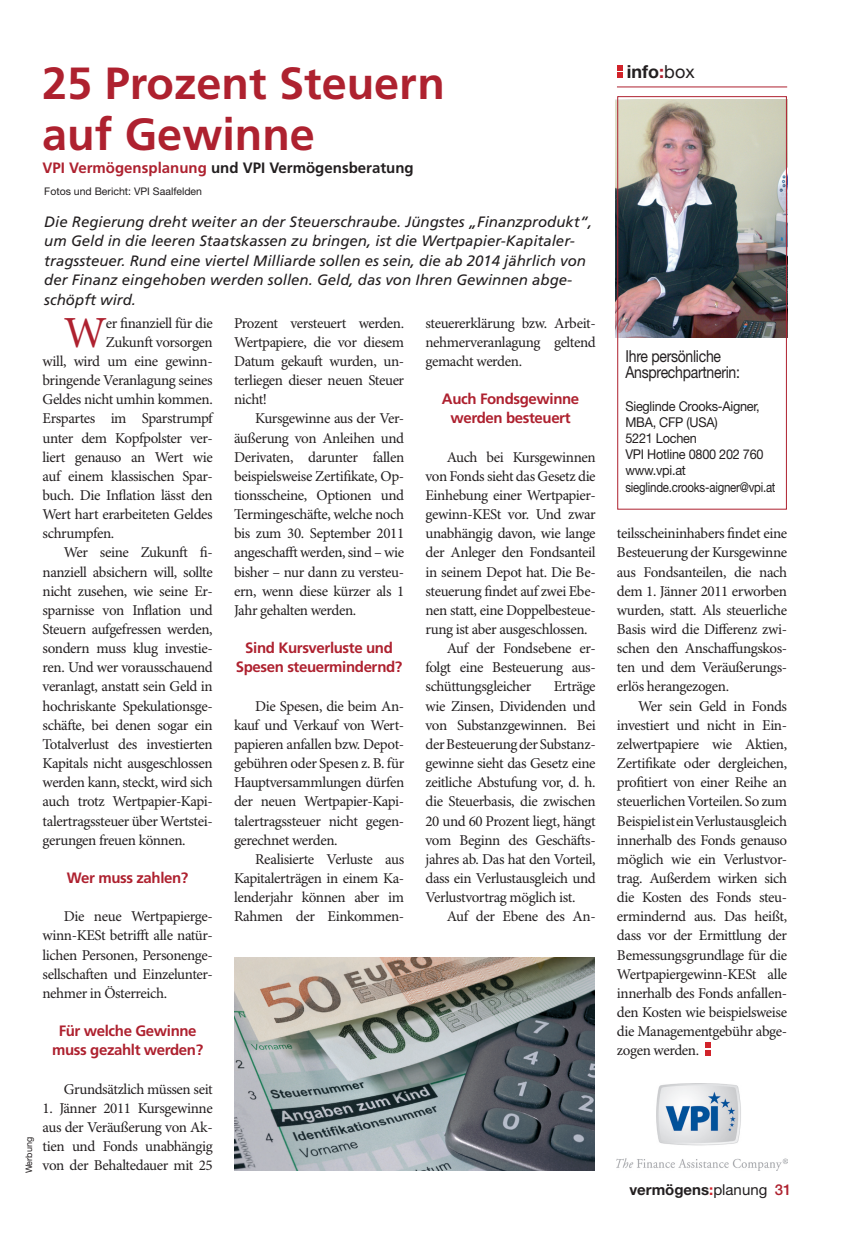
<style>
.page{position:relative;width:851px;height:1234px;background:#fff}
.page>*{position:absolute;margin:0;border:0;box-sizing:border-box;transform-origin:0 0}
.t1{font:700 45px/51px "Frutiger";color:#ae212f}
.t2{font:44.4px "Minion Pro";color:#ae212f}
.t3{font:700 18px "Helvetica Neue";color:#231f20}
.t4{font:16.5px/16.2px "Helvetica Neue";letter-spacing:-.02em;color:#231f20;scale:.85 1}
.t5{font:15px/19.2px "Minion Pro";letter-spacing:-.025em;color:#231f20;text-align:justify}
.t6{font:italic 15px/19.5px "Frutiger";color:#231f20}
.t7{font:700 15px/19.2px "Frutiger";letter-spacing:-.025em;color:#ae212f;text-align:center}
.t8{font:700 15px "Frutiger";color:#231f20}
.t9{font:700 15px "Helvetica Neue";color:#231f20}
.t10{font:13.5px/16.2px "Helvetica Neue";letter-spacing:-.02em;color:#231f20;scale:.94 1}
.t11{font:10.5px "Helvetica Neue";color:#231f20}
.t12{font:9px "Helvetica Neue";color:#231f20}
.s1{color:#ae212f}
.s2{font-weight:400}
.s3{color:#d1232a}
.s4{font-weight:500;color:#ae212f}
</style>
<div class="page">
<img style="left:617px;top:1083px;width:170px;height:86px">
<img style="left:615px;top:99px;width:172px;height:239px">
<div style="left:617px;top:96px;width:169px;height:413px;border:1px solid #ae212f"></div>
<hr style="left:617px;top:87px;width:170px;height:1px;background:#ae212f">
<svg style="left:617px;top:65px;width:6px;height:12px"></svg>
<svg style="left:705px;top:1042px;width:5px;height:13px"></svg>
<img style="left:234px;top:957px;width:360px;height:212px">
<p class="t12" style="left:24px;top:1172px;width:38px;rotate:-90deg">Werbung</p>
<h1 class="t1" style="left:42px;top:57px;width:404px">25 Prozent Steuern auf Gewinne</h1>
<p class="t11" style="left:44px;top:184px;width:159px">Fotos und Bericht: VPI Saalfelden</p>
<p class="t8" style="left:43px;top:159px;width:372px"><span class="s1">VPI Vermögensplanung</span> und VPI Vermögensberatung</p>
<p class="t6" style="left:44px;top:212px;width:549px">Die Regierung dreht weiter an der Steuerschraube. Jüngstes „Finanzprodukt“, um Geld in die leeren Staatskassen zu bringen, ist die Wertpapier-Kapitaler&shy;tragssteuer. Rund eine viertel Milliarde sollen es sein, die ab 2014 jährlich von der Finanz eingehoben werden sollen. Geld, das von Ihren Gewinnen abge&shy;schöpft wird.</p>
<h2 class="t2" style="left:64px;top:306px;width:45px">W</h2>
<p class="t5" style="left:106px;top:314px;width:108px">er finanziell für die</p>
<p class="t5" style="left:106px;top:333px;width:108px">Zukunft vorsorgen</p>
<p class="t5" style="left:43px;top:352px;width:172px">will, wird um eine gewinn-</p>
<p class="t5" style="left:43px;top:371px;width:172px">bringende Veranlagung seines</p>
<p class="t5" style="left:43px;top:390px;width:172px">Geldes nicht umhin kommen.</p>
<p class="t5" style="left:43px;top:409px;width:172px">Erspartes im Sparstrumpf</p>
<p class="t5" style="left:43px;top:428px;width:172px">unter dem Kopfpolster ver-</p>
<p class="t5" style="left:43px;top:448px;width:172px">liert genauso an Wert wie</p>
<p class="t5" style="left:43px;top:467px;width:172px">auf einem klassischen Spar-</p>
<p class="t5" style="left:43px;top:486px;width:172px">buch. Die Inflation lässt den</p>
<p class="t5" style="left:43px;top:505px;width:172px">Wert hart erarbeiteten Geldes</p>
<p class="t5" style="left:43px;top:524px;width:73px">schrumpfen.</p>
<p class="t5" style="left:64px;top:543px;width:150px">Wer seine Zukunft fi-</p>
<p class="t5" style="left:43px;top:562px;width:172px">nanziell absichern will, sollte</p>
<p class="t5" style="left:43px;top:581px;width:172px">nicht zusehen, wie seine Er-</p>
<p class="t5" style="left:43px;top:601px;width:172px">sparnisse von Inflation und</p>
<p class="t5" style="left:43px;top:620px;width:172px">Steuern aufgefressen werden,</p>
<p class="t5" style="left:43px;top:639px;width:172px">sondern muss klug investie-</p>
<p class="t5" style="left:43px;top:658px;width:172px">ren. Und wer vorausschauend</p>
<p class="t5" style="left:43px;top:677px;width:172px">veranlagt, anstatt sein Geld in</p>
<p class="t5" style="left:43px;top:696px;width:172px">hochriskante Spekulationsge-</p>
<p class="t5" style="left:43px;top:715px;width:172px">schäfte, bei denen sogar ein</p>
<p class="t5" style="left:43px;top:735px;width:172px">Totalverlust des investierten</p>
<p class="t5" style="left:43px;top:754px;width:172px">Kapitals nicht ausgeschlossen</p>
<p class="t5" style="left:43px;top:773px;width:172px">werden kann, steckt, wird sich</p>
<p class="t5" style="left:43px;top:792px;width:172px">auch trotz Wertpapier-Kapi-</p>
<p class="t5" style="left:43px;top:811px;width:172px">talertragssteuer über Wertstei-</p>
<p class="t5" style="left:43px;top:830px;width:144px">gerungen freuen können.</p>
<p class="t7" style="left:67px;top:867px;width:123px">Wer muss zahlen?</p>
<p class="t5" style="left:43px;top:907px;width:172px;text-indent:21px">Die neue Wertpapierge&shy;winn-KESt betrifft alle natür&shy;lichen Personen, Personenge&shy;sellschaften und Einzelunter&shy;nehmer in Österreich.</p>
<p class="t7" style="left:52px;top:1020px;width:152px">Für welche Gewinne muss gezahlt werden?</p>
<p class="t5" style="left:64px;top:1079px;width:150px">Grundsätzlich müssen seit</p>
<p class="t5" style="left:43px;top:1098px;width:172px">1. Jänner 2011 Kursgewinne aus der Veräußerung von Ak&shy;tien und Fonds unabhängig von der Behaltedauer mit 25</p>
<p class="t5" style="left:234px;top:314px;width:172px">Prozent versteuert werden.<br>Wertpapiere, die vor diesem Datum gekauft wurden, un&shy;terliegen dieser neuen Steuer nicht!</p>
<p class="t5" style="left:234px;top:409px;width:172px;text-indent:21px">Kursgewinne aus der Ver&shy;äußerung von Anleihen und Derivaten, darunter fallen beispielsweise Zertifikate, Op&shy;tionsscheine, Optionen und Termingeschäfte, welche noch bis zum 30. September 2011 angeschafft werden, sind – wie bisher – nur dann zu versteu&shy;ern, wenn diese kürzer als 1<br>Jahr gehalten werden.</p>
<p class="t7" style="left:236px;top:638px;width:168px">Sind Kursverluste und<br>Spesen steuermindernd?</p>
<p class="t5" style="left:234px;top:696px;width:172px;text-indent:21px">Die Spesen, die beim An&shy;kauf und Verkauf von Wert&shy;papieren anfallen bzw. Depot&shy;gebühren oder Spesen z. B. für Hauptversammlungen dürfen der neuen Wertpapier-Kapi&shy;talertragssteuer nicht gegen&shy;gerechnet werden.</p>
<p class="t5" style="left:234px;top:849px;width:172px;text-indent:21px">Realisierte Verluste aus Kapitalerträgen in einem Ka&shy;lenderjahr können aber im Rahmen der Einkommen-</p>
<p class="t5" style="left:425px;top:314px;width:172px">steuererklärung bzw. Arbeit&shy;nehmerveranlagung geltend gemacht werden.</p>
<p class="t7" style="left:442px;top:389px;width:139px">Auch Fondsgewinne werden besteuert</p>
<p class="t5" style="left:446px;top:448px;width:150px">Auch bei Kursgewinnen</p>
<p class="t5" style="left:425px;top:467px;width:172px">von Fonds sieht das Gesetz die</p>
<p class="t5" style="left:425px;top:486px;width:172px">Einhebung einer Wertpapier-</p>
<p class="t5" style="left:425px;top:505px;width:172px">gewinn-KESt vor. Und zwar</p>
<p class="t5" style="left:425px;top:524px;width:172px">unabhängig davon, wie lange</p>
<p class="t5" style="left:425px;top:543px;width:172px">der Anleger den Fondsanteil</p>
<p class="t5" style="left:425px;top:562px;width:172px">in seinem Depot hat. Die Be-</p>
<p class="t5" style="left:425px;top:581px;width:172px">steuerung findet auf zwei Ebe-</p>
<p class="t5" style="left:425px;top:601px;width:172px">nen statt, eine Doppelbesteue-</p>
<p class="t5" style="left:425px;top:620px;width:164px">rung ist aber ausgeschlossen.</p>
<p class="t5" style="left:446px;top:639px;width:150px">Auf der Fondsebene er-</p>
<p class="t5" style="left:425px;top:658px;width:172px">folgt eine Besteuerung aus-</p>
<p class="t5" style="left:425px;top:677px;width:107px">schüttungsgleicher</p>
<p class="t5" style="left:425px;top:677px;width:172px;text-indent:128px">Erträge wie Zinsen, Dividenden und von Substanzgewinnen. Bei der Besteuerung der Substanz&shy;gewinne sieht das Gesetz eine zeitliche Abstufung vor, d. h. die Steuerbasis, die zwischen 20 und 60 Prozent liegt, hängt vom Beginn des Geschäfts&shy;jahres ab. Das hat den Vorteil, dass ein Verlustausgleich und Verlustvortrag möglich ist.</p>
<p class="t5" style="left:446px;top:907px;width:150px">Auf der Ebene des An-</p>
<p class="t3" style="left:627px;top:60px;width:69px">info<span class="s1">:</span><span class="s2">box</span></p>
<p class="t4" style="left:625px;top:347px;width:136px">Ihre persönliche<br>Ansprechpartnerin:</p>
<p class="t10" style="left:625px;top:397px;width:161px">Sieglinde Crooks-Aigner,<br>MBA, CFP (USA)<br>5221 Lochen<br>VPI Hotline 0800 202 760 www.vpi.at sieglinde.crooks-aigner@vpi.at</p>
<p class="t5" style="left:617px;top:524px;width:172px">teilsscheininhabers findet eine Besteuerung der Kursgewinne aus Fondsanteilen, die nach dem 1. Jänner 2011 erworben wurden, statt. Als steuerliche Basis wird die Differenz zwi&shy;schen den Anschaffungskos&shy;ten und dem Veräußerungs&shy;erlös herangezogen.</p>
<p class="t5" style="left:617px;top:696px;width:172px;text-indent:21px">Wer sein Geld in Fonds investiert und nicht in Ein&shy;zelwertpapiere wie Aktien, Zertifikate oder dergleichen, profitiert von einer Reihe an steuerlichen Vorteilen. So zum Beispiel ist ein Verlustausgleich innerhalb des Fonds genauso möglich wie ein Verlustvor&shy;trag. Außerdem wirken sich die Kosten des Fonds steu&shy;ermindernd aus. Das heißt, dass vor der Ermittlung der Bemessungsgrundlage für die Wertpapiergewinn-KESt alle innerhalb des Fonds anfallen&shy;den Kosten wie beispielsweise die Managementgebühr abge&shy;zogen werden.</p>
<p class="t9" style="left:629px;top:1179px;width:139px">vermögens<span class="s3">:</span><span class="s2">planung</span></p>
<p class="t9" style="left:691px;top:1179px;width:102px">mitten<span class="s1">:</span><span class="s2">drin</span> <span class="s4">31</span></p>
</div>
